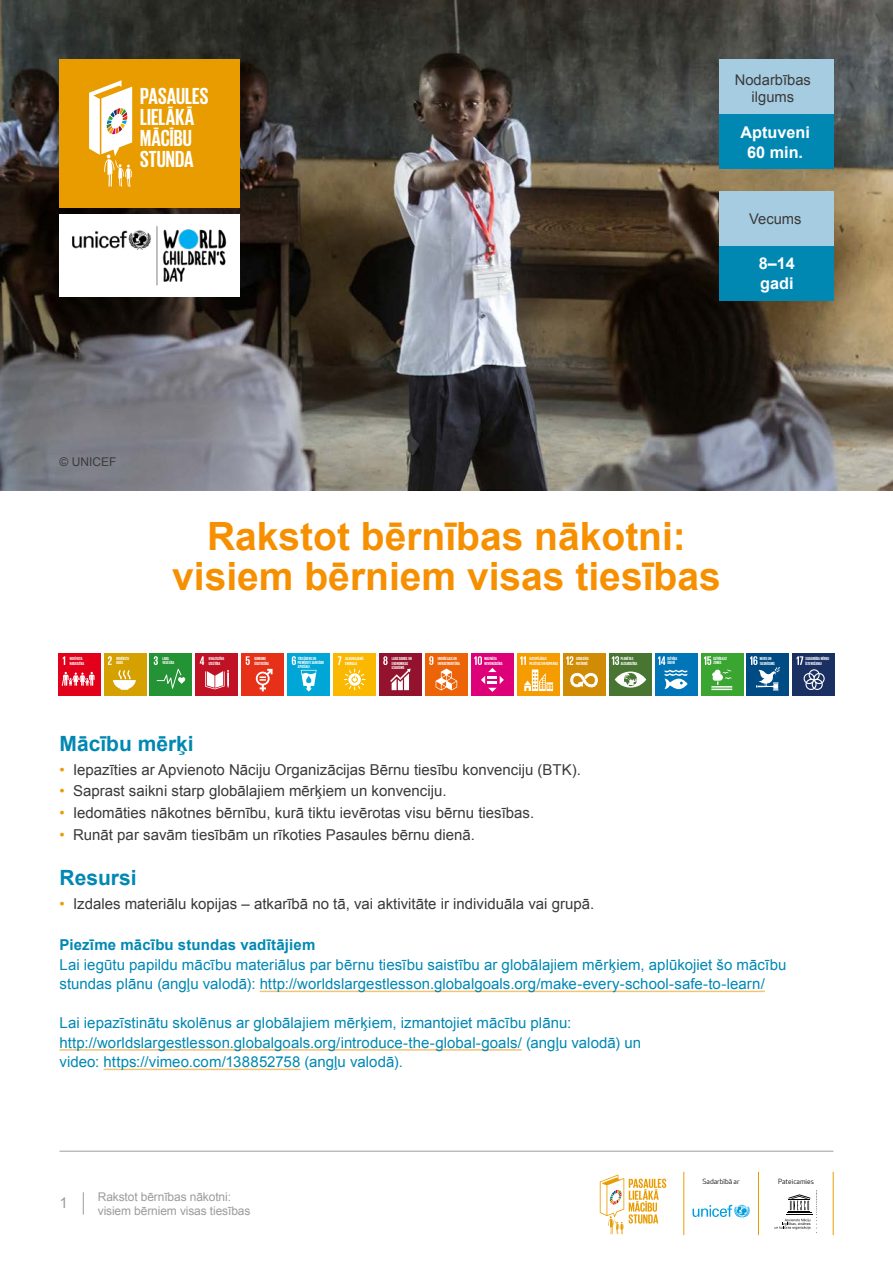
<style>
.page{position:relative;width:893px;height:1263px;background:#fff}
.page>*{position:absolute;margin:0;border:0;box-sizing:border-box;transform-origin:0 0}
.t1{font:700 39px/40.5px "Arial";color:#f69000;text-align:center}
.t2{font:700 23.7px/21.1px "Giorgio Sans";color:#fff}
.t3{font:700 21px "Arial";color:#0088b3}
.t4{font:700 16.2px/20.4px "Arial";color:#fff;text-align:center}
.t5{font:15px/19.5px "Arial";letter-spacing:.005em;color:#0088b3}
.t6{font:15px "Arial";color:#3a3a39}
.t7{font:700 15px "Arial";letter-spacing:.01em;color:#0088b3}
.t8{font:15px "Arial";color:#9c9c9d}
.t9{font:14.7px/16.5px "Arial";color:#3a3a39;text-align:center}
.t10{font:12px/14.4px "Arial";letter-spacing:-.01em;color:#9c9c9d}
.t11{font:12px "Arial";color:#3a3a39}
.t12{font:7.05px "Apex New";color:#000}
.t13{font:700 4.5px/4.8px "Giorgio Sans";color:#fff}
.s1{color:#e99c00}
</style>
<div class="page">
<svg style="left:83px;top:1192px;width:1px;height:23px"></svg>
<hr style="left:60px;top:1151px;width:773px;height:1px;background:#9c9c9d">
<svg style="left:600px;top:1174px;width:66px;height:60px"></svg>
<svg style="left:693px;top:1205px;width:57px;height:13px"></svg>
<hr style="left:684px;top:1172px;width:1px;height:63px;background:#e99c00">
<hr style="left:758px;top:1172px;width:1px;height:63px;background:#e99c00">
<hr style="left:833px;top:1172px;width:1px;height:63px;background:#e99c00">
<svg style="left:775px;top:1190px;width:42px;height:43px"></svg>
<img style="left:0;top:0;width:893px;height:491px">
<div style="left:719px;top:60px;width:114px;height:86px;background:#a6cce1"></div>
<div style="left:719px;top:114px;width:114px;height:55px;background:#0088b3"></div>
<div style="left:719px;top:191px;width:114px;height:86px;background:#a6cce1"></div>
<div style="left:719px;top:246px;width:114px;height:55px;background:#0088b3"></div>
<div style="left:60px;top:60px;width:180px;height:148px;background:#e99c00"></div>
<svg style="left:89px;top:80px;width:43px;height:107px"></svg>
<img style="left:60px;top:214px;width:180px;height:83px">
<div style="left:58px;top:653px;width:42px;height:42px;background:#e2001a"></div>
<svg style="left:63px;top:656px;width:2px;height:9px"></svg>
<svg style="left:62px;top:672px;width:33px;height:14px"></svg>
<div style="left:104px;top:653px;width:42px;height:42px;background:#d5a100"></div>
<svg style="left:108px;top:656px;width:28px;height:34px"></svg>
<div style="left:150px;top:653px;width:42px;height:42px;background:#239335"></div>
<svg style="left:154px;top:656px;width:31px;height:33px"></svg>
<div style="left:196px;top:653px;width:42px;height:42px;background:#c11225"></div>
<svg style="left:200px;top:656px;width:29px;height:33px"></svg>
<div style="left:242px;top:653px;width:42px;height:42px;background:#e63018"></div>
<svg style="left:246px;top:656px;width:4px;height:9px"></svg>
<svg style="left:256px;top:669px;width:17px;height:22px"></svg>
<div style="left:287px;top:653px;width:43px;height:42px;background:#00a7d6"></div>
<svg style="left:292px;top:656px;width:25px;height:36px"></svg>
<div style="left:333px;top:653px;width:43px;height:42px;background:#fbb800"></div>
<svg style="left:338px;top:656px;width:27px;height:34px"></svg>
<div style="left:379px;top:653px;width:43px;height:42px;background:#93122e"></div>
<svg style="left:383px;top:656px;width:28px;height:34px"></svg>
<div style="left:425px;top:653px;width:43px;height:42px;background:#ec6308"></div>
<svg style="left:429px;top:656px;width:28px;height:34px"></svg>
<div style="left:471px;top:653px;width:43px;height:42px;background:#dd0078"></div>
<svg style="left:474px;top:656px;width:30px;height:36px"></svg>
<div style="left:517px;top:653px;width:43px;height:42px;background:#f59c00"></div>
<svg style="left:520px;top:656px;width:33px;height:35px"></svg>
<div style="left:563px;top:653px;width:42px;height:42px;background:#d18c05"></div>
<svg style="left:566px;top:656px;width:7px;height:9px"></svg>
<svg style="left:571px;top:673px;width:26px;height:14px"></svg>
<div style="left:609px;top:653px;width:42px;height:42px;background:#487632"></div>
<svg style="left:612px;top:656px;width:7px;height:9px"></svg>
<svg style="left:615px;top:671px;width:31px;height:16px"></svg>
<div style="left:655px;top:653px;width:42px;height:42px;background:#0075b7"></div>
<svg style="left:658px;top:656px;width:29px;height:33px"></svg>
<div style="left:701px;top:653px;width:42px;height:42px;background:#3ba532"></div>
<svg style="left:704px;top:656px;width:28px;height:34px"></svg>
<div style="left:747px;top:653px;width:42px;height:42px;background:#004b83"></div>
<svg style="left:750px;top:656px;width:30px;height:34px"></svg>
<div style="left:793px;top:653px;width:42px;height:42px;background:#1a3062"></div>
<svg style="left:796px;top:656px;width:29px;height:34px"></svg>
<hr style="left:260px;top:991px;width:505px;height:1px;background:#f4c474">
<hr style="left:60px;top:1049px;width:462px;height:2px;background:#f4c474">
<hr style="left:104px;top:1069px;width:196px;height:1px;background:#f4c474">
<h2 class="t2" style="left:140px;top:85px;width:70px">PASAULES<br>LIELĀKĀ<br>MĀCĪBU<br>STUNDA</h2>
<p class="t9" style="left:735px;top:72px;width:78px">Nodarbības ilgums</p>
<p class="t4" style="left:741px;top:122px;width:71px">Aptuveni<br>60 min.</p>
<p class="t9" style="left:749px;top:211px;width:54px">Vecums</p>
<p class="t4" style="left:759px;top:254px;width:38px;text-align:left">8–14 gadi</p>
<p class="t11" style="left:60px;top:454px;width:58px">© UNICEF</p>
<h1 class="t1" style="left:172px;top:517px;width:550px">Rakstot bērnības nākotni: visiem bērniem visas tiesības</h1>
<p class="t13" style="left:70px;top:656px;width:16px">NOVĒRSTA<br>NABADZĪBA</p>
<p class="t13" style="left:116px;top:656px;width:14px">NOVĒRSTS<br>BADS</p>
<p class="t13" style="left:162px;top:656px;width:13px">LABA<br>VESELĪBA</p>
<p class="t13" style="left:209px;top:656px;width:17px">KVALITATĪVA<br>IZGLĪTĪBA</p>
<p class="t13" style="left:254px;top:656px;width:16px">DZIMUMU<br>LĪDZTIESĪBA</p>
<p class="t13" style="left:298px;top:656px;width:28px;line-height:4.2px">TĪRS ŪDENS UN<br>PIEMĒROTI SANITĀRIE<br>APSTĀKĻI</p>
<p class="t13" style="left:345px;top:656px;width:20px">ATJAUNOJAMĀ<br>ENERĢIJA</p>
<p class="t13" style="left:392px;top:656px;width:21px">LABS DARBS UN<br>EKONOMIKAS<br>IZAUGSME</p>
<p class="t13" style="left:438px;top:656px;width:24px">INOVĀCIJAS UN<br>INFRASTRUKTŪRA</p>
<p class="t13" style="left:484px;top:656px;width:20px">MAZINĀTA<br>NEVIENLĪDZĪBA</p>
<p class="t13" style="left:529px;top:656px;width:30px">ILGTSPĒJĪGAS<br>PILSĒTAS UN KOPIENAS</p>
<p class="t13" style="left:576px;top:656px;width:14px">ATBILDĪGS<br>PATĒRIŅŠ</p>
<p class="t13" style="left:621px;top:656px;width:18px">PLANĒTAS<br>AIZSARDZĪBA</p>
<p class="t13" style="left:667px;top:656px;width:11px">DZĪVĪBA<br>ŪDENĪ</p>
<p class="t13" style="left:713px;top:656px;width:15px">DZĪVĪBA UZ<br>ZEMES</p>
<p class="t13" style="left:760px;top:656px;width:17px">MIERS UN<br>TAISNĪGUMS</p>
<p class="t13" style="left:805px;top:656px;width:25px">SADARBĪBA MĒRĶU<br>ĪSTENOŠANAI</p>
<h3 class="t3" style="left:60px;top:730px;width:136px">Mācību mērķi</h3>
<p class="t6" style="left:60px;top:760px;width:523px"><span class="s1">•</span> Iepazīties ar Apvienoto Nāciju Organizācijas Bērnu tiesību konvenciju (BTK).</p>
<p class="t6" style="left:60px;top:781px;width:389px"><span class="s1">•</span> Saprast saikni starp globālajiem mērķiem un konvenciju.</p>
<p class="t6" style="left:60px;top:803px;width:476px"><span class="s1">•</span> Iedomāties nākotnes bērnību, kurā tiktu ievērotas visu bērnu tiesības.</p>
<p class="t6" style="left:60px;top:824px;width:417px"><span class="s1">•</span> Runāt par savām tiesībām un rīkoties Pasaules bērnu dienā.</p>
<h3 class="t3" style="left:60px;top:864px;width:79px">Resursi</h3>
<p class="t6" style="left:60px;top:894px;width:536px"><span class="s1">•</span> Izdales materiālu kopijas – atkarībā no tā, vai aktivitāte ir individuāla vai grupā.</p>
<p class="t7" style="left:60px;top:935px;width:257px">Piezīme mācību stundas vadītājiem</p>
<p class="t5" style="left:60px;top:955px;width:728px">Lai iegūtu papildu mācību materiālus par bērnu tiesību saistību ar globālajiem mērķiem, aplūkojiet šo mācību stundas plānu (angļu valodā): http://worldslargestlesson.globalgoals.org/make-every-school-safe-to-learn/</p>
<p class="t5" style="left:60px;top:1013px;width:583px">Lai iepazīstinātu skolēnus ar globālajiem mērķiem, izmantojiet mācību plānu: http://worldslargestlesson.globalgoals.org/introduce-the-global-goals/ (angļu valodā) un video: https://vimeo.com/138852758 (angļu valodā).</p>
<p class="t8" style="left:60px;top:1193px;width:10px">1</p>
<p class="t10" style="left:98px;top:1189px;width:154px">Rakstot bērnības nākotni: visiem bērniem visas tiesības</p>
<p class="t12" style="left:702px;top:1176px;width:39px">Sadarbībā ar</p>
<p class="t12" style="left:778px;top:1176px;width:37px">Pateicamies</p>
</div>
